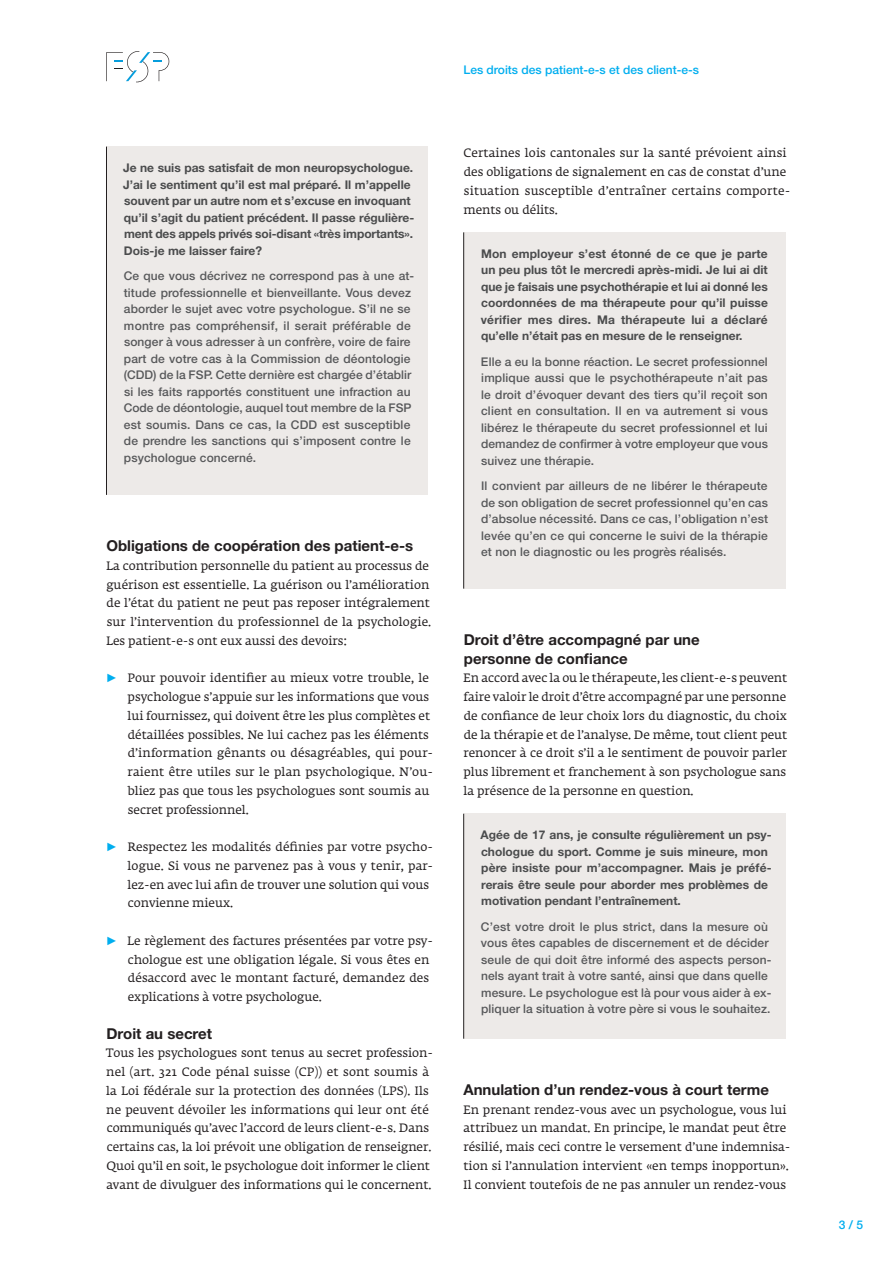
<style>
.page{position:relative;width:893px;height:1263px;background:#fff}
.page>*{position:absolute;margin:0;border:0;box-sizing:border-box;transform-origin:0 0}
.t1{font:700 15px/18.8px "Helvetica Neue LT Std";color:#231f20}
.t2{font:12px/18.8px "Fedra Serif A Std";color:#231f20}
.t3{font:500 12px/16.5px "Helvetica Neue LT Std";letter-spacing:.01em;color:#57585a}
.t4{font:700 12px/16.5px "Helvetica Neue LT Std";color:#4b4c4d}
.t5{font:500 12px "Helvetica Neue LT Std";color:#00aeef}
.s1{font-family:"Arial";color:#00aeef}
</style>
<div class="page">
<svg style="left:106px;top:51px;width:63px;height:31px"></svg>
<div style="left:106px;top:147px;width:322px;height:348px;background:#edeae8"></div>
<hr style="left:106px;top:147px;width:1px;height:348px;background:#231f20">
<div style="left:464px;top:232px;width:321px;height:357px;background:#edeae8"></div>
<hr style="left:463px;top:232px;width:1px;height:357px;background:#231f20">
<div style="left:464px;top:814px;width:321px;height:225px;background:#edeae8"></div>
<hr style="left:463px;top:814px;width:1px;height:225px;background:#231f20">
<p class="t4" style="left:123px;top:159px;width:293px">Je ne suis pas satisfait de mon neuropsychologue.<br>J’ai le sentiment qu’il est mal préparé. Il m’appelle souvent par un autre nom et s’excuse en invoquant qu’il s’agit du patient précédent. Il passe régulière&shy;ment des appels privés soi-disant «très importants».<br>Dois-je me laisser faire?</p>
<p class="t3" style="left:124px;top:268px;width:292px">Ce que vous décrivez ne correspond pas à une at&shy;titude professionnelle et bienveillante. Vous devez aborder le sujet avec votre psychologue. S’il ne se montre pas compréhensif, il serait préférable de songer à vous adresser à un confrère, voire de faire part de votre cas à la Commission de déontologie (CDD) de la FSP. Cette dernière est chargée d’établir si les faits rapportés constituent une infraction au Code de déontologie, auquel tout membre de la FSP est soumis. Dans ce cas, la CDD est susceptible de prendre les sanctions qui s’imposent contre le psychologue concerné.</p>
<p class="t1" style="left:106px;top:536px;width:308px">Obligations de coopération des patient-e-s</p>
<p class="t2" style="left:106px;top:557px;width:327px">La contribution personnelle du patient au processus de guérison est essentielle. La guérison ou l’amélioration de l’état du patient ne peut pas reposer intégralement sur l’intervention du professionnel de la psychologie.<br>Les patient-e-s ont eux aussi des devoirs:</p>
<p class="t2" style="left:128px;top:670px;width:307px;text-indent:-22px"><span class="s1">►</span> Pour pouvoir identifier au mieux votre trouble, le psychologue s’appuie sur les informations que vous lui fournissez, qui doivent être les plus complètes et détaillées possibles. Ne lui cachez pas les éléments d’information gênants ou désagréables, qui pour&shy;raient être utiles sur le plan psychologique. N’ou&shy;bliez pas que tous les psychologues sont soumis au secret professionnel.</p>
<p class="t2" style="left:128px;top:838px;width:307px;text-indent:-22px"><span class="s1">►</span> Respectez les modalités définies par votre psycho&shy;logue. Si vous ne parvenez pas à vous y tenir, par&shy;lez-en avec lui afin de trouver une solution qui vous convienne mieux.</p>
<p class="t2" style="left:128px;top:932px;width:307px;text-indent:-22px"><span class="s1">►</span> Le règlement des factures présentées par votre psy&shy;chologue est une obligation légale. Si vous êtes en désaccord avec le montant facturé, demandez des explications à votre psychologue.</p>
<p class="t1" style="left:106px;top:1024px;width:107px">Droit au secret</p>
<p class="t2" style="left:106px;top:1045px;width:329px">Tous les psychologues sont tenus au secret profession&shy;nel (art. 321 Code pénal suisse (CP)) et sont soumis à la Loi fédérale sur la protection des données (LPS). Ils ne peuvent dévoiler les informations qui leur ont été communiqués qu’avec l’accord de leurs client-e-s. Dans certains cas, la loi prévoit une obligation de renseigner.<br>Quoi qu’il en soit, le psychologue doit informer le client avant de divulguer des informations qui le concernent.</p>
<p class="t5" style="left:463px;top:63px;width:237px">Les droits des patient-e-s et des client-e-s</p>
<p class="t2" style="left:463px;top:145px;width:328px">Certaines lois cantonales sur la santé prévoient ainsi des obligations de signalement en cas de constat d’une situation susceptible d’entraîner certains comporte&shy;ments ou délits.</p>
<p class="t4" style="left:481px;top:245px;width:289px;text-align:justify">Mon employeur s’est étonné de ce que je parte un peu plus tôt le mercredi après-midi. Je lui ai dit que je faisais une psychothérapie et lui ai donné les coordonnées de ma thérapeute pour qu’il puisse vérifier mes dires. Ma thérapeute lui a déclaré qu’elle n’était pas en mesure de le renseigner.</p>
<p class="t3" style="left:481px;top:353px;width:288px;text-align:justify">Elle a eu la bonne réaction. Le secret professionnel implique aussi que le psychothérapeute n’ait pas le droit d’évoquer devant des tiers qu’il reçoit son client en consultation. Il en va autrement si vous libérez le thérapeute du secret professionnel et lui demandez de confirmer à votre employeur que vous suivez une thérapie.</p>
<p class="t3" style="left:481px;top:478px;width:288px;text-align:justify">Il convient par ailleurs de ne libérer le thérapeute de son obligation de secret professionnel qu’en cas d’absolue nécessité. Dans ce cas, l’obligation n’est levée qu’en ce qui concerne le suivi de la thérapie et non le diagnostic ou les progrès réalisés.</p>
<p class="t1" style="left:464px;top:630px;width:238px">Droit d’être accompagné par une personne de confiance</p>
<p class="t2" style="left:463px;top:670px;width:325px;text-align:justify">En accord avec la ou le thérapeute, les client-e-s peuvent faire valoir le droit d’être accompagné par une personne de confiance de leur choix lors du diagnostic, du choix de la thérapie et de l’analyse. De même, tout client peut renoncer à ce droit s’il a le sentiment de pouvoir parler plus librement et franchement à son psychologue sans la présence de la personne en question.</p>
<p class="t4" style="left:481px;top:826px;width:292px">Agée de 17 ans, je consulte régulièrement un psy&shy;chologue du sport. Comme je suis mineure, mon père insiste pour m’accompagner. Mais je préfé&shy;rerais être seule pour aborder mes problèmes de motivation pendant l’entraînement.</p>
<p class="t3" style="left:481px;top:918px;width:292px">C’est votre droit le plus strict, dans la mesure où vous êtes capables de discernement et de décider seule de qui doit être informé des aspects person&shy;nels ayant trait à votre santé, ainsi que dans quelle mesure. Le psychologue est là pour vous aider à ex&shy;pliquer la situation à votre père si vous le souhaitez.</p>
<p class="t1" style="left:463px;top:1080px;width:307px">Annulation d’un rendez-vous à court terme</p>
<p class="t2" style="left:463px;top:1101px;width:328px">En prenant rendez-vous avec un psychologue, vous lui attribuez un mandat. En principe, le mandat peut être résilié, mais ceci contre le versement d’une indemnisa&shy;tion si l’annulation intervient «en temps inopportun».<br>Il convient toutefois de ne pas annuler un rendez-vous</p>
<p class="t5" style="left:839px;top:1217px;width:26px">3 / 5</p>
</div>
